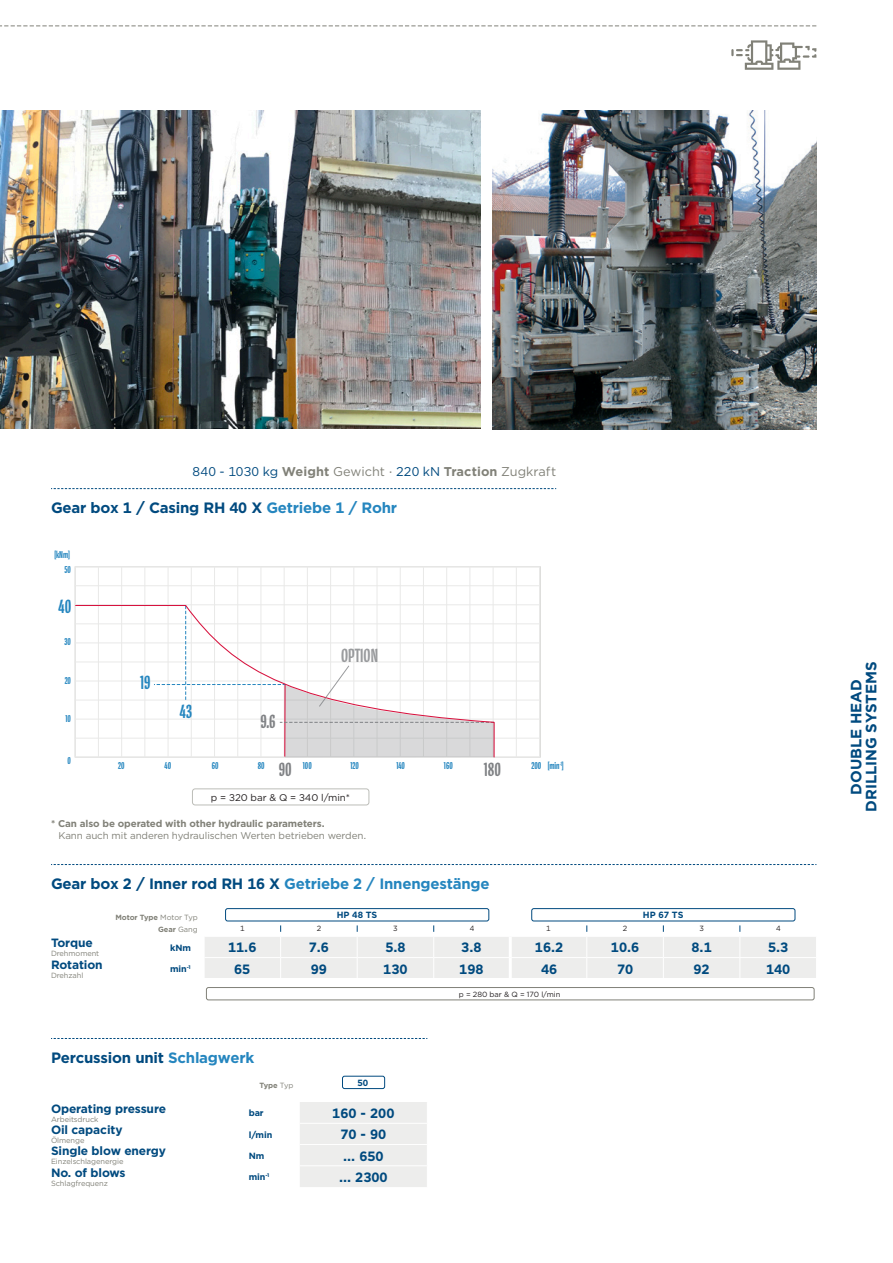
<style>
.page{position:relative;width:893px;height:1263px;background:#fff}
.page>*{position:absolute;margin:0;border:0;box-sizing:border-box;transform-origin:0 0}
.t1{font:600 20.1px "Pilot";color:#808285}
.t2{font:600 20.1px "Pilot";color:#2586bf}
.t3{font:600 20.1px "Pilot";color:rgb(128 130 133/.8)}
.subheading_h2{font:700 15px/15px "Gotham";letter-spacing:-.015em;color:#004a7f;text-align:center}
.subheading_h2-2{font:700 15px "Gotham";letter-spacing:-.015em;color:#2586bf}
.t_value{font:700 13.5px "Gotham";color:#004a7f}
.body{font:12.75px "Gotham";letter-spacing:.005em;color:#818178}
.t_label{font:700 12px "Gotham";letter-spacing:-.01em;color:#004a7f}
.t4{font:600 10.5px "Pilot";color:#2586bf}
.t_lable_small{font:9.9px "Gotham";letter-spacing:-.01em;color:#818178}
.t_lable_small-2{font:700 9.9px "Gotham";letter-spacing:-.01em;color:#818178}
.t5{font:9.75px "Gotham";letter-spacing:-.005em;color:#231f20}
.t_unit{font:700 9px "Gotham";letter-spacing:-.01em;color:#004a7f}
.t_lable_small-3{font:7.5px "Gotham";letter-spacing:-.01em;color:#818178}
.t_lable_small-4{font:700 7.5px "Gotham";letter-spacing:-.01em;color:#818178}
.t_label_count{font:7.5px "Gotham";letter-spacing:-.005em;color:#231f20}
.s1{color:#004a7f}
.s2{font-weight:700}
.s3{color:#2586bf}
.s4{font-weight:400}
</style>
<div class="page">
<svg style="left:731px;top:40px;width:85px;height:30px"></svg>
<hr style="left:75px;top:585px;width:465px;height:1px;background:#e9e9e8">
<hr style="left:75px;top:604px;width:465px;height:1px;background:#e9e9e8">
<hr style="left:75px;top:624px;width:465px;height:1px;background:#e9e9e8">
<hr style="left:75px;top:643px;width:465px;height:1px;background:#e9e9e8">
<hr style="left:75px;top:662px;width:465px;height:1px;background:#e9e9e8">
<hr style="left:75px;top:681px;width:465px;height:1px;background:#e9e9e8">
<hr style="left:75px;top:700px;width:465px;height:1px;background:#e9e9e8">
<hr style="left:75px;top:719px;width:465px;height:1px;background:#e9e9e8">
<hr style="left:75px;top:738px;width:465px;height:1px;background:#e9e9e8">
<hr style="left:516px;top:567px;width:1px;height:190px;background:#e9e9e8">
<hr style="left:493px;top:567px;width:1px;height:190px;background:#e9e9e8">
<hr style="left:470px;top:567px;width:1px;height:190px;background:#e9e9e8">
<hr style="left:446px;top:567px;width:1px;height:190px;background:#e9e9e8">
<hr style="left:423px;top:567px;width:1px;height:190px;background:#e9e9e8">
<hr style="left:400px;top:567px;width:1px;height:190px;background:#e9e9e8">
<hr style="left:377px;top:567px;width:1px;height:190px;background:#e9e9e8">
<hr style="left:354px;top:567px;width:1px;height:190px;background:#e9e9e8">
<hr style="left:330px;top:567px;width:1px;height:190px;background:#e9e9e8">
<hr style="left:307px;top:567px;width:1px;height:190px;background:#e9e9e8">
<hr style="left:284px;top:567px;width:1px;height:190px;background:#e9e9e8">
<hr style="left:261px;top:567px;width:1px;height:190px;background:#e9e9e8">
<hr style="left:237px;top:567px;width:1px;height:190px;background:#e9e9e8">
<hr style="left:214px;top:567px;width:1px;height:190px;background:#e9e9e8">
<hr style="left:191px;top:567px;width:1px;height:190px;background:#e9e9e8">
<hr style="left:168px;top:567px;width:1px;height:190px;background:#e9e9e8">
<hr style="left:145px;top:567px;width:1px;height:190px;background:#e9e9e8">
<hr style="left:121px;top:567px;width:1px;height:190px;background:#e9e9e8">
<hr style="left:98px;top:567px;width:1px;height:190px;background:#e9e9e8">
<svg style="left:75px;top:605px;width:420px;height:153px"></svg>
<svg style="left:154px;top:605px;width:340px;height:152px"></svg>
<svg style="left:51px;top:1038px;width:376px;height:1px"></svg>
<div style="left:300px;top:1102px;width:127px;height:85px;background:#ededec"></div>
<div style="left:342px;top:1076px;width:43px;height:13px;border:1px solid #004a7f;border-radius:2px"></div>
<svg style="left:51px;top:864px;width:765px;height:1px"></svg>
<svg style="left:205px;top:925px;width:611px;height:53px"></svg>
<hr style="left:509px;top:937px;width:3px;height:20px;background:#fff">
<hr style="left:509px;top:958px;width:3px;height:20px;background:#fff">
<div style="left:225px;top:908px;width:264px;height:13px;border:1px solid #004a7f;border-radius:2px"></div>
<div style="left:531px;top:908px;width:264px;height:13px;border:1px solid #004a7f;border-radius:2px"></div>
<div style="left:206px;top:987px;width:608px;height:13px;border:1px solid #818178;border-radius:2px"></div>
<div style="left:192px;top:789px;width:177px;height:16px;border:1px solid #bcbdb8;border-radius:3px"></div>
<img style="left:493px;top:111px;width:323px;height:318px">
<img style="left:0;top:110px;width:480px;height:319px">
<svg style="left:51px;top:488px;width:505px;height:1px"></svg>
<svg style="left:0;top:26px;width:816px;height:1px"></svg>
<p class="body" style="left:192px;top:463px;width:365px"><span class="s1">840 - 1030 kg</span> <span class="s2">Weight</span> Gewicht · <span class="s1">220 kN</span> <span class="s2">Traction</span> Zugkraft</p>
<p class="subheading_h2" style="left:51px;top:500px;width:348px">Gear box 1 / Casing RH 40 X <span class="s3">Getriebe 1 / Rohr</span></p>
<p class="t4" style="left:54px;top:549px;width:17px">[kNm]</p>
<p class="t4" style="left:64px;top:564px;width:8px">50</p>
<p class="t2" style="left:59px;top:595px;width:14px">40</p>
<p class="t4" style="left:64px;top:636px;width:8px">30</p>
<p class="t4" style="left:65px;top:675px;width:8px">20</p>
<p class="t4" style="left:65px;top:713px;width:7px">10</p>
<p class="t4" style="left:68px;top:755px;width:5px">0</p>
<p class="t2" style="left:140px;top:672px;width:12px">19</p>
<h1 class="t2" style="left:180px;top:701px;width:14px">43</h1>
<h1 class="t1" style="left:261px;top:711px;width:16px">9.6</h1>
<h1 class="t3" style="left:341px;top:644px;width:38px">OPTION</h1>
<p class="t4" style="left:118px;top:760px;width:8px">20</p>
<p class="t4" style="left:165px;top:760px;width:8px">40</p>
<p class="t4" style="left:212px;top:760px;width:8px">60</p>
<p class="t4" style="left:258px;top:760px;width:8px">80</p>
<p class="t4" style="left:303px;top:760px;width:10px">100</p>
<p class="t4" style="left:351px;top:760px;width:10px">120</p>
<p class="t4" style="left:396px;top:760px;width:10px">140</p>
<p class="t4" style="left:444px;top:760px;width:10px">160</p>
<p class="t4" style="left:532px;top:760px;width:34px">200 [min<sup>-1</sup>]</p>
<h1 class="t1" style="left:279px;top:759px;width:14px">90</h1>
<h1 class="t1" style="left:484px;top:759px;width:19px">180</h1>
<p class="t5" style="left:211px;top:791px;width:140px">p = 320 bar &amp; Q = 340 l/min*</p>
<p class="t_lable_small-2" style="left:51px;top:817px;width:275px">* Can also be operated with other hydraulic parameters.</p>
<p class="t_lable_small" style="left:59px;top:829px;width:309px">Kann auch mit anderen hydraulischen Werten betrieben werden.</p>
<p class="subheading_h2-2" style="left:51px;top:874px;width:440px"><span class="s1">Gear box 2 / Inner rod RH 16 X</span> Getriebe 2 / Innengestänge</p>
<p class="t_lable_small-4" style="left:115px;top:912px;width:84px">Motor Type <span class="s4">Motor Typ</span></p>
<p class="t_unit" style="left:337px;top:909px;width:42px">HP 48 TS</p>
<p class="t_unit" style="left:643px;top:909px;width:42px">HP 67 TS</p>
<p class="t_lable_small-4" style="left:158px;top:924px;width:41px">Gear <span class="s4">Gang</span></p>
<p class="t_label_count" style="left:240px;top:924px;width:6px">1</p>
<p class="t_label_count" style="left:317px;top:924px;width:6px">2</p>
<p class="t_label_count" style="left:393px;top:924px;width:6px">3</p>
<p class="t_label_count" style="left:470px;top:924px;width:6px">4</p>
<p class="t_label_count" style="left:546px;top:924px;width:6px">1</p>
<p class="t_label_count" style="left:623px;top:924px;width:6px">2</p>
<p class="t_label_count" style="left:699px;top:924px;width:6px">3</p>
<p class="t_label_count" style="left:776px;top:924px;width:6px">4</p>
<p class="t_label" style="left:51px;top:935px;width:43px">Torque</p>
<p class="t_lable_small-3" style="left:51px;top:949px;width:50px">Drehmoment</p>
<p class="t_unit" style="left:170px;top:941px;width:22px">kNm</p>
<p class="t_value" style="left:228px;top:938px;width:30px">11.6</p>
<p class="t_value" style="left:309px;top:938px;width:22px">7.6</p>
<p class="t_value" style="left:385px;top:938px;width:22px">5.8</p>
<p class="t_value" style="left:461px;top:938px;width:22px">3.8</p>
<p class="t_value" style="left:535px;top:938px;width:30px">16.2</p>
<p class="t_value" style="left:611px;top:938px;width:30px">10.6</p>
<p class="t_value" style="left:691px;top:938px;width:22px">8.1</p>
<p class="t_value" style="left:768px;top:938px;width:22px">5.3</p>
<p class="t_label" style="left:51px;top:956px;width:53px">Rotation</p>
<p class="t_lable_small-3" style="left:51px;top:970px;width:34px">Drehzahl</p>
<p class="t_unit" style="left:170px;top:963px;width:22px">min<sup>-1</sup></p>
<p class="t_value" style="left:234px;top:960px;width:18px">65</p>
<p class="t_value" style="left:311px;top:960px;width:18px">99</p>
<p class="t_value" style="left:383px;top:960px;width:26px">130</p>
<p class="t_value" style="left:459px;top:960px;width:26px">198</p>
<p class="t_value" style="left:541px;top:960px;width:18px">46</p>
<p class="t_value" style="left:617px;top:960px;width:18px">70</p>
<p class="t_value" style="left:693px;top:960px;width:18px">92</p>
<p class="t_value" style="left:766px;top:960px;width:26px">140</p>
<p class="t_label_count" style="left:459px;top:989px;width:103px">p = 280 bar &amp; Q = 170 l/min</p>
<p class="subheading_h2" style="left:51px;top:1050px;width:205px">Percussion unit <span class="s3">Schlagwerk</span></p>
<p class="t_lable_small-4" style="left:259px;top:1080px;width:35px">Type <span class="s4">Typ</span></p>
<p class="t_unit" style="left:358px;top:1077px;width:12px">50</p>
<p class="t_label" style="left:51px;top:1101px;width:117px">Operating pressure</p>
<p class="t_lable_small-3" style="left:51px;top:1114px;width:49px">Arbeitsdruck</p>
<p class="t_unit" style="left:249px;top:1107px;width:16px">bar</p>
<p class="t_value" style="left:332px;top:1104px;width:64px">160 - 200</p>
<p class="t_label" style="left:51px;top:1122px;width:73px">Oil capacity</p>
<p class="t_lable_small-3" style="left:51px;top:1136px;width:35px">Ölmenge</p>
<p class="t_unit" style="left:249px;top:1128px;width:25px">l/min</p>
<p class="t_value" style="left:340px;top:1125px;width:48px">70 - 90</p>
<p class="t_label" style="left:51px;top:1143px;width:117px">Single blow energy</p>
<p class="t_lable_small-3" style="left:51px;top:1157px;width:74px">Einzelschlagenergie</p>
<p class="t_unit" style="left:249px;top:1149px;width:17px">Nm</p>
<p class="t_value" style="left:343px;top:1147px;width:42px">... 650</p>
<p class="t_label" style="left:51px;top:1164px;width:76px">No. of blows</p>
<p class="t_lable_small-3" style="left:51px;top:1178px;width:58px">Schlagfrequenz</p>
<p class="t_unit" style="left:249px;top:1171px;width:22px">min<sup>-1</sup></p>
<p class="t_value" style="left:339px;top:1168px;width:50px">... 2300</p>
<p class="subheading_h2" style="left:849px;top:812px;width:152px;rotate:-90deg">DOUBLE HEAD<br>DRILLING SYSTEMS</p>
</div>
